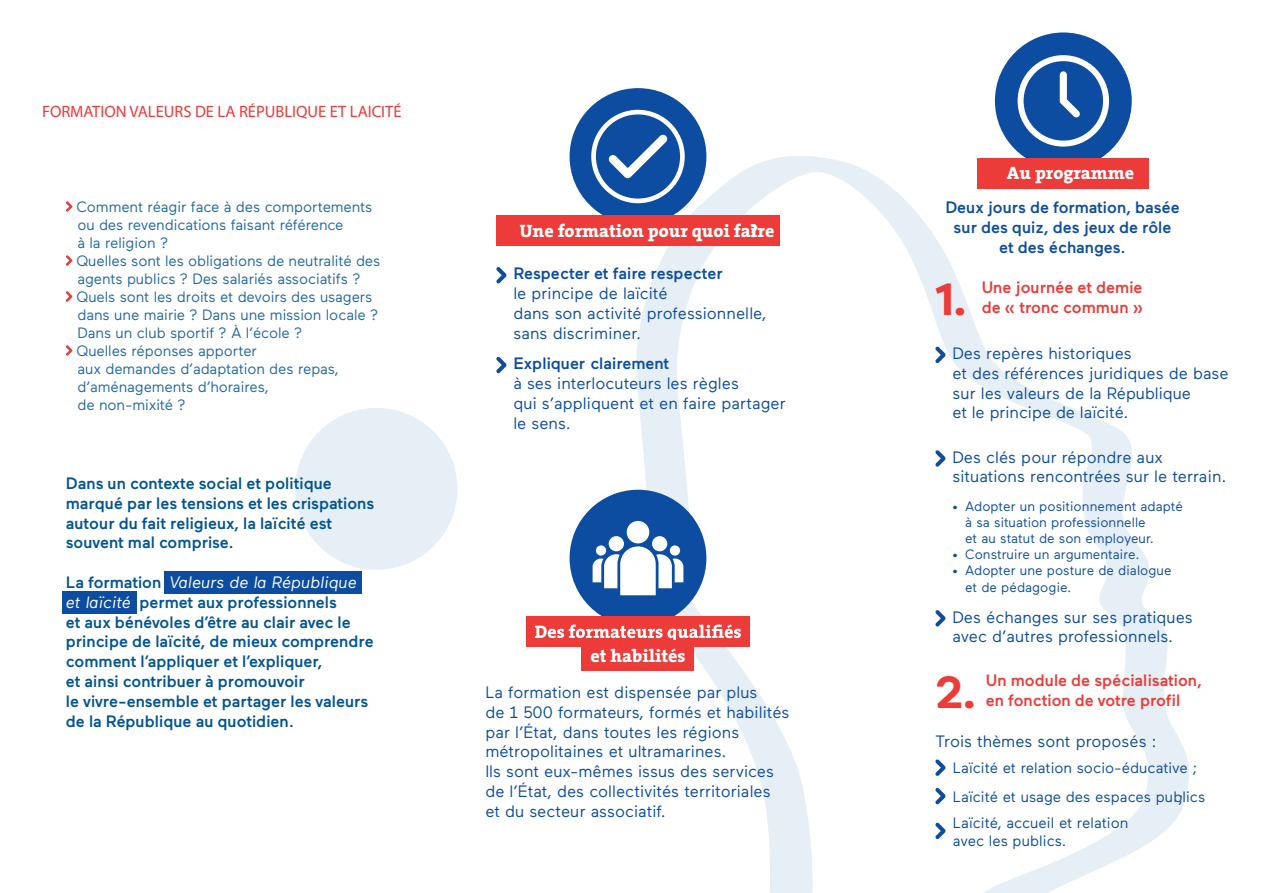
<style>
.page{position:relative;width:1276px;height:893px;background:#fff}
.page>*{position:absolute;margin:0;border:0;box-sizing:border-box;transform-origin:0 0}
.t1{font:700 45px "Filson Pro";color:#ec3b38}
.t2{font:800 18px "The Serif";color:#fff}
.t3{font:16.5px/19.8px "Maax";color:#0d4da1}
.t4{font:500 16.5px/19.8px "Maax";color:#005495}
.t5{font:500 16.5px/19.8px "Maax";color:#0d4da1;text-align:center}
.t6{font:500 16.5px/19.8px "Maax";color:#ec3b38}
.t7{font:16.5px "Myriad Pro";color:#ec3b38}
.t8{font:15px/18px "Maax";letter-spacing:-.01em;color:#2369a5}
.t9{font:15px/28.3px "Maax";color:#0d4da1}
.t10{font:13.5px/16.2px "Maax";color:#0d4da1}
.s1{font-weight:400;font-style:italic;color:#fff}
</style>
<div class="page">
<div style="left:295px;top:408px;width:162px;height:162px;background:#e7eff6;border-radius:50%"></div>
<svg style="left:629px;top:142px;width:560px;height:751px"></svg>
<div style="left:62px;top:591px;width:74px;height:23px;background:#0d4da1"></div>
<div style="left:165px;top:571px;width:197px;height:23px;background:#0d4da1"></div>
<svg style="left:66px;top:201px;width:6px;height:11px"></svg>
<svg style="left:66px;top:255px;width:6px;height:11px"></svg>
<svg style="left:66px;top:291px;width:6px;height:11px"></svg>
<svg style="left:66px;top:345px;width:6px;height:11px"></svg>
<svg style="left:935px;top:346px;width:10px;height:17px"></svg>
<svg style="left:935px;top:450px;width:10px;height:17px"></svg>
<svg style="left:935px;top:610px;width:10px;height:16px"></svg>
<svg style="left:935px;top:759px;width:10px;height:17px"></svg>
<svg style="left:935px;top:788px;width:10px;height:16px"></svg>
<svg style="left:935px;top:822px;width:10px;height:17px"></svg>
<div style="left:995px;top:32px;width:136px;height:137px;background:#0d4da1;border-radius:50%"></div>
<div style="left:1017px;top:55px;width:92px;height:92px;border:6px solid #fff;border-radius:50%"></div>
<svg style="left:1059px;top:68px;width:27px;height:50px"></svg>
<div style="left:977px;top:159px;width:172px;height:30px;background:#ec3b38"></div>
<svg style="left:496px;top:267px;width:10px;height:16px"></svg>
<svg style="left:496px;top:357px;width:10px;height:16px"></svg>
<div style="left:569px;top:88px;width:137px;height:137px;background:#0d4da1;border-radius:50%"></div>
<svg style="left:591px;top:110px;width:94px;height:93px"></svg>
<div style="left:496px;top:215px;width:283px;height:30px;background:#ec3b38"></div>
<div style="left:569px;top:490px;width:137px;height:136px;background:#0d4da1;border-radius:50%"></div>
<div style="left:652px;top:536px;width:15px;height:15px;background:#fff;border-radius:50%"></div>
<div style="left:608px;top:536px;width:16px;height:15px;background:#fff;border-radius:50%"></div>
<div style="left:626px;top:521px;width:23px;height:22px;background:#fff;border-radius:50%"></div>
<svg style="left:592px;top:546px;width:91px;height:49px"></svg>
<div style="left:526px;top:616px;width:224px;height:30px;background:#ec3b38"></div>
<svg style="left:535px;top:624px;width:206px;height:16px"></svg>
<div style="left:582px;top:640px;width:112px;height:30px;background:#ec3b38"></div>
<p class="t7" style="left:42px;top:102px;width:361px">FORMATION VALEURS DE LA RÉPUBLIQUE ET LAICITÉ</p>
<p class="t8" style="left:76px;top:198px;width:305px">Comment réagir face à des comportements ou des revendications faisant référence<br>à la religion ?<br>Quelles sont les obligations de neutralité des agents publics ? Des salariés associatifs ?<br>Quels sont les droits et devoirs des usagers dans une mairie ? Dans une mission locale ?<br>Dans un club sportif ? À l’école ?<br>Quelles réponses apporter<br>aux demandes d’adaptation des repas, d’aménagements d’horaires,<br>de non-mixité ?</p>
<p class="t4" style="left:66px;top:473px;width:310px">Dans un contexte social et politique marqué par les tensions et les crispations autour du fait religieux, la laïcité est souvent mal comprise.</p>
<p class="t4" style="left:66px;top:572px;width:309px">La formation <span class="s1">Valeurs de la République et laïcité</span> permet aux professionnels<br>et aux bénévoles d’être au clair avec le principe de laïcité, de mieux comprendre comment l’appliquer et l’expliquer,<br>et ainsi contribuer à promouvoir<br>le vivre-ensemble et partager les valeurs de la République au quotidien.</p>
<p class="t2" style="left:520px;top:216px;width:256px">Une formation pour quoi faire</p>
<p class="t2" style="left:750px;top:216px;width:9px">?</p>
<p class="t5" style="left:513px;top:264px;width:211px">Respecter et faire respecter</p>
<p class="t3" style="left:513px;top:284px;width:254px">le principe de laïcité<br>dans son activité professionnelle, sans discriminer.</p>
<p class="t5" style="left:513px;top:354px;width:157px">Expliquer clairement</p>
<p class="t3" style="left:513px;top:374px;width:274px">à ses interlocuteurs les règles<br>qui s’appliquent et en faire partager le sens.</p>
<p class="t2" style="left:590px;top:641px;width:97px">et habilités</p>
<p class="t3" style="left:485px;top:683px;width:306px">La formation est dispensée par plus<br>de 1 500 formateurs, formés et habilités par l’État, dans toutes les régions métropolitaines et ultramarines.<br>Ils sont eux-mêmes issus des services de l’État, des collectivités territoriales<br>et du secteur associatif.</p>
<p class="t2" style="left:1007px;top:158px;width:129px">Au programme</p>
<p class="t5" style="left:945px;top:198px;width:236px">Deux jours de formation, basée sur des quiz, des jeux de rôle et des échanges.</p>
<h1 class="t1" style="left:935px;top:271px;width:33px">1.</h1>
<p class="t6" style="left:981px;top:278px;width:163px">Une journée et demie de « tronc commun »</p>
<p class="t3" style="left:952px;top:344px;width:278px">Des repères historiques<br>et des références juridiques de base sur les valeurs de la République<br>et le principe de laïcité.</p>
<p class="t3" style="left:952px;top:447px;width:275px">Des clés pour répondre aux situations rencontrées sur le terrain.</p>
<p class="t10" style="left:965px;top:498px;width:219px;text-indent:-13px">• Adopter un positionnement adapté à sa situation professionnelle<br>et au statut de son employeur.</p>
<p class="t10" style="left:952px;top:547px;width:188px">• Construire un argumentaire.</p>
<p class="t10" style="left:965px;top:563px;width:208px;text-indent:-13px">• Adopter une posture de dialogue et de pédagogie.</p>
<p class="t3" style="left:952px;top:607px;width:242px">Des échanges sur ses pratiques avec d’autres professionnels.</p>
<h1 class="t1" style="left:935px;top:664px;width:42px">2.</h1>
<p class="t6" style="left:986px;top:671px;width:217px">Un module de spécialisation, en fonction de votre profil</p>
<p class="t3" style="left:935px;top:732px;width:223px">Trois thèmes sont proposés :</p>
<p class="t9" style="left:952px;top:754px;width:254px">Laïcité et relation socio-éducative ;<br>Laïcité et usage des espaces pub;lics</p>
<p class="t9" style="left:952px;top:813px;width:177px;line-height:18px">Laïcité, accueil et relation avec les publics.</p>
</div>
